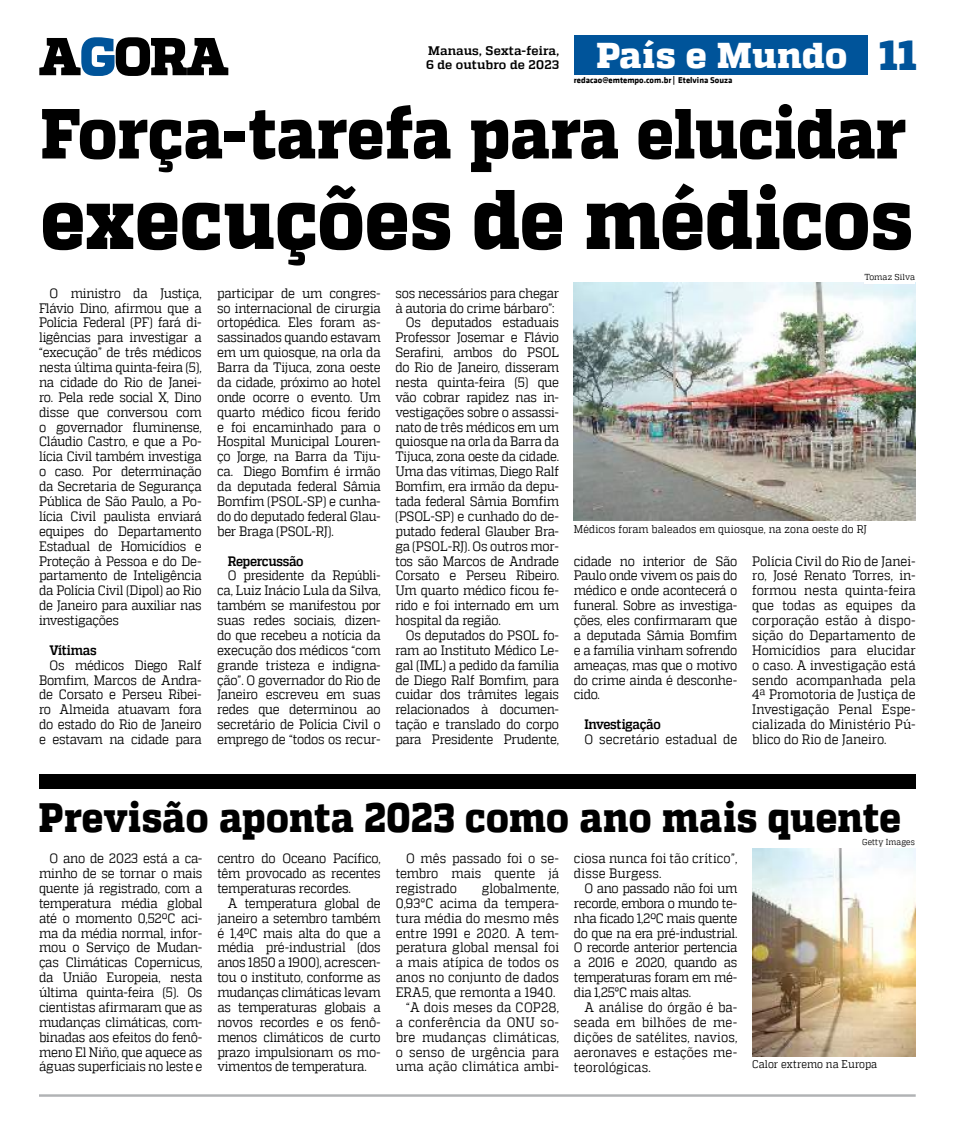
<style>
.page{position:relative;width:957px;height:1134px;background:#fff}
.page>*{position:absolute;margin:0;border:0;box-sizing:border-box;transform-origin:0 0}
.t1{font:800 84.38px "MW Quadon";letter-spacing:.005em;color:#000;scale:.9 1}
.t2{font:800 70.62px "MW Quadon";letter-spacing:-.005em;color:#000;scale:.9 1}
.t3{font:800 41.88px "MW Quadon";color:#00549a}
.t4{font:800 40.88px "MW Quadon";letter-spacing:.01em;color:#000;scale:.9 1}
.t5{font:800 35.75px "MW Quadon";letter-spacing:.01em;color:#fff}
.t6{font:13.62px/14.9px "MW Quadon";letter-spacing:-.02em;color:#000;text-align:justify;scale:.9 1}
.t7{font:13.62px/14.9px "MW Quadon";letter-spacing:.005em;color:#000;text-align:right;scale:.9 1}
.t8{font:13.62px/14.9px "MW Quadon";letter-spacing:.01em;color:#000;scale:.9 1}
.t9{font:700 13.62px "MW Quadon";letter-spacing:-.025em;color:#000;scale:.9 1}
.t10{font:700 12.38px/14.9px "MW Quadon";letter-spacing:.01em;color:#000}
.t11{font:11.12px "MW Quadon";letter-spacing:.01em;color:#000;scale:.9 1}
.t12{font:700 8.62px "MW Klavika Bd";color:#000}
.t13{font:8.62px "MW Quadon";letter-spacing:.01em;color:#000;scale:.9 1}
.t14{font:8.62px "MW Quadon";letter-spacing:.01em;color:#000;scale:.95 1}
</style>
<div class="page">
<hr style="left:39px;top:1094px;width:876px;height:3px;background:#b1b3b5">
<img style="left:574px;top:283px;width:341px;height:238px">
<div style="left:864px;top:268px;width:51px;height:16px;background:#fff"></div>
<div style="left:39px;top:774px;width:877px;height:15px;background:#000"></div>
<img style="left:752px;top:848px;width:163px;height:208px">
<svg style="left:39px;top:37px;width:189px;height:39px"></svg>
<div style="left:574px;top:35px;width:293px;height:40px;background:#00549a"></div>
<p class="t10" style="left:426px;top:43px;width:134px">Manaus, Sexta-feira,<br>6 de outubro de 2023</p>
<h3 class="t5" style="left:596px;top:35px;width:252px">País e Mundo</h3>
<p class="t12" style="left:574px;top:74px;width:160px">redacao@emtempo.com.br | Etelvina Souza</p>
<h3 class="t3" style="left:879px;top:30px;width:39px">11</h3>
<h2 class="t2" style="left:41px;top:92px;width:963px">Força-tarefa para elucidar</h2>
<h1 class="t1" style="left:41px;top:170px;width:970px">execuções de médicos</h1>
<p class="t14" style="left:864px;top:272px;width:55px">Tomaz Silva</p>
<p class="t6" style="left:39px;top:285px;width:182px;text-indent:11px">O ministro da Justiça, Flávio Dino, afirmou que a Polícia Federal (PF) fará di&shy;ligências para investigar a “execução” de três médicos nesta última quinta-feira (5), na cidade do Rio de Janei&shy;ro. Pela rede social X, Dino disse que conversou com o governador fluminense, Cláudio Castro, e que a Po&shy;lícia Civil também investiga o caso. Por determinação da Secretaria de Segurança Pública de São Paulo, a Po&shy;lícia Civil paulista enviará equipes do Departamento Estadual de Homicídios e Proteção à Pessoa e do De&shy;partamento de Inteligência da Polícia Civil (Dipol) ao Rio de Janeiro para auxiliar nas investigações</p>
<p class="t9" style="left:50px;top:642px;width:54px">Vítimas</p>
<p class="t6" style="left:39px;top:657px;width:182px;text-indent:11px">Os médicos Diego Ralf Bomfim, Marcos de Andra&shy;de Corsato e Perseu Ribei&shy;ro Almeida atuavam fora do estado do Rio de Janeiro e estavam na cidade para</p>
<p class="t6" style="left:217px;top:285px;width:183px">participar de um congres&shy;so internacional de cirurgia ortopédica. Eles foram as&shy;sassinados quando estavam em um quiosque, na orla da Barra da Tijuca, zona oeste da cidade, próximo ao hotel onde ocorre o evento. Um quarto médico ficou ferido e foi encaminhado para o Hospital Municipal Louren&shy;ço Jorge, na Barra da Tiju&shy;ca. Diego Bomfim é irmão da deputada federal Sâmia Bomfim (PSOL-SP) e cunha&shy;do do deputado federal Glau&shy;ber Braga (PSOL-RJ).</p>
<p class="t9" style="left:228px;top:553px;width:86px">Repercussão</p>
<p class="t6" style="left:217px;top:568px;width:183px;text-indent:11px">O presidente da Repúbli&shy;ca, Luiz Inácio Lula da Silva, também se manifestou por suas redes sociais, dizen&shy;do que recebeu a notícia da execução dos médicos “com grande tristeza e indigna&shy;ção”. O governador do Rio de Janeiro escreveu em suas redes que determinou ao secretário de Polícia Civil o emprego de “todos os recur-</p>
<p class="t6" style="left:395px;top:285px;width:183px">sos necessários para chegar</p>
<p class="t6" style="left:395px;top:300px;width:178px">à autoria do crime bárbaro”:</p>
<p class="t6" style="left:406px;top:315px;width:172px">Os deputados estaduais</p>
<p class="t6" style="left:395px;top:330px;width:183px">Professor Josemar e Flávio</p>
<p class="t6" style="left:395px;top:345px;width:183px">Serafini, ambos do PSOL</p>
<p class="t6" style="left:395px;top:360px;width:183px">do Rio de Janeiro, disseram</p>
<p class="t6" style="left:395px;top:375px;width:183px">nesta quinta-feira (5) que</p>
<p class="t6" style="left:395px;top:389px;width:183px">vão cobrar rapidez nas in-</p>
<p class="t6" style="left:395px;top:404px;width:183px">vestigações sobre o assassi-</p>
<p class="t6" style="left:395px;top:419px;width:183px">nato de três médicos em um</p>
<p class="t6" style="left:395px;top:434px;width:183px">quiosque na orla da Barra da</p>
<p class="t6" style="left:395px;top:449px;width:183px">Tijuca, zona oeste da cidade.</p>
<p class="t6" style="left:395px;top:464px;width:183px">Uma das vítimas, Diego Ralf</p>
<p class="t6" style="left:395px;top:479px;width:183px">Bomfim, era irmão da depu-</p>
<p class="t6" style="left:395px;top:494px;width:183px">tada federal Sâmia Bomfim</p>
<p class="t6" style="left:395px;top:509px;width:183px">(PSOL-SP) e cunhado do de-</p>
<p class="t6" style="left:395px;top:523px;width:183px">putado federal Glauber Bra-</p>
<p class="t6" style="left:395px;top:538px;width:183px">ga (PSOL-RJ). Os outros mor-</p>
<p class="t6" style="left:395px;top:553px;width:183px">tos são Marcos de Andrade</p>
<p class="t6" style="left:395px;top:568px;width:183px">Corsato e Perseu Ribeiro.</p>
<p class="t6" style="left:395px;top:583px;width:183px">Um quarto médico ficou fe-</p>
<p class="t6" style="left:395px;top:598px;width:183px">rido e foi internado em um</p>
<p class="t6" style="left:395px;top:613px;width:119px">hospital da região.</p>
<p class="t6" style="left:406px;top:628px;width:172px">Os deputados do PSOL fo-</p>
<p class="t6" style="left:395px;top:642px;width:183px">ram ao Instituto Médico Le-</p>
<p class="t6" style="left:395px;top:657px;width:183px">gal (IML) a pedido da família</p>
<p class="t6" style="left:395px;top:672px;width:183px">de Diego Ralf Bomfim, para</p>
<p class="t6" style="left:395px;top:687px;width:183px">cuidar dos trâmites legais</p>
<p class="t6" style="left:395px;top:702px;width:183px">relacionados à documen-</p>
<p class="t6" style="left:395px;top:717px;width:183px">tação e translado do corpo</p>
<p class="t6" style="left:395px;top:732px;width:183px">para Presidente Prudente,</p>
<p class="t11" style="left:574px;top:522px;width:327px">Médicos foram baleados em quiosque, na zona oeste do RJ</p>
<p class="t6" style="left:574px;top:553px;width:183px">cidade no interior de São Paulo onde vivem os pais do médico e onde acontecerá o funeral. Sobre as investiga&shy;ções, eles confirmaram que a deputada Sâmia Bomfim e a família vinham sofrendo ameaças, mas que o motivo do crime ainda é desconhe&shy;cido.</p>
<p class="t9" style="left:584px;top:717px;width:86px">Investigação</p>
<p class="t6" style="left:584px;top:732px;width:171px">O secretário estadual de</p>
<p class="t6" style="left:752px;top:553px;width:183px">Polícia Civil do Rio de Janei&shy;ro, José Renato Torres, in&shy;formou nesta quinta-feira que todas as equipes da corporação estão à dispo&shy;sição do Departamento de Homicídios para elucidar o caso. A investigação está sendo acompanhada pela 4ª Promotoria de Justiça de Investigação Penal Espe&shy;cializada do Ministério Pú&shy;blico do Rio de Janeiro.</p>
<h3 class="t4" style="left:39px;top:794px;width:959px">Previsão aponta 2023 como ano mais quente</h3>
<p class="t13" style="left:862px;top:837px;width:60px">Getty Images</p>
<p class="t6" style="left:39px;top:851px;width:183px;text-indent:11px">O ano de 2023 está a ca&shy;minho de se tornar o mais quente já registrado, com a temperatura média global até o momento 0,52ºC aci&shy;ma da média normal, infor&shy;mou o Serviço de Mudan&shy;ças Climáticas Copernicus, da União Europeia, nesta última quinta-feira (5). Os cientistas afirmaram que as mudanças climáticas, com&shy;binadas aos efeitos do fenô&shy;meno El Niño, que aquece as águas superficiais no leste e</p>
<p class="t6" style="left:217px;top:851px;width:183px">centro do Oceano Pacífico, têm provocado as recentes temperaturas recordes.</p>
<p class="t6" style="left:217px;top:895px;width:183px;text-indent:11px">A temperatura global de janeiro a setembro também é 1,4ºC mais alta do que a média pré-industrial (dos anos 1850 a 1900), acrescen&shy;tou o instituto, conforme as mudanças climáticas levam as temperaturas globais a novos recordes e os fenô&shy;menos climáticos de curto prazo impulsionam os mo&shy;vimentos de temperatura.</p>
<p class="t6" style="left:396px;top:851px;width:183px;text-indent:11px">O mês passado foi o se&shy;tembro mais quente já registrado</p>
<p class="t7" style="left:396px;top:881px;width:183px">globalmente,<br>0,93°C acima da tempera&shy;tura média do mesmo mês entre 1991 e 2020. A tem&shy;peratura global mensal foi a mais atípica de todos os anos no conjunto de dados<br>ERA5, que remonta a 1940. “A dois meses da COP28, a conferência da ONU so&shy;bre mudanças climáticas, o senso de urgência para uma ação climática ambi-</p>
<p class="t8" style="left:574px;top:851px;width:183px">ciosa nunca foi tão crítico”, disse Burgess.</p>
<p class="t6" style="left:574px;top:881px;width:183px;text-indent:11px">O ano passado não foi um recorde, embora o mundo te&shy;nha ficado 1,2ºC mais quente do que na era pré-industrial.<br>O recorde anterior pertencia a 2016 e 2020, quando as temperaturas foram em mé&shy;dia 1,25°C mais altas.</p>
<p class="t6" style="left:574px;top:1000px;width:183px;text-indent:11px">A análise do órgão é ba&shy;seada em bilhões de me&shy;dições de satélites, navios, aeronaves e estações me&shy;teorológicas.</p>
<p class="t11" style="left:752px;top:1058px;width:141px">Calor extremo na Europa</p>
</div>
